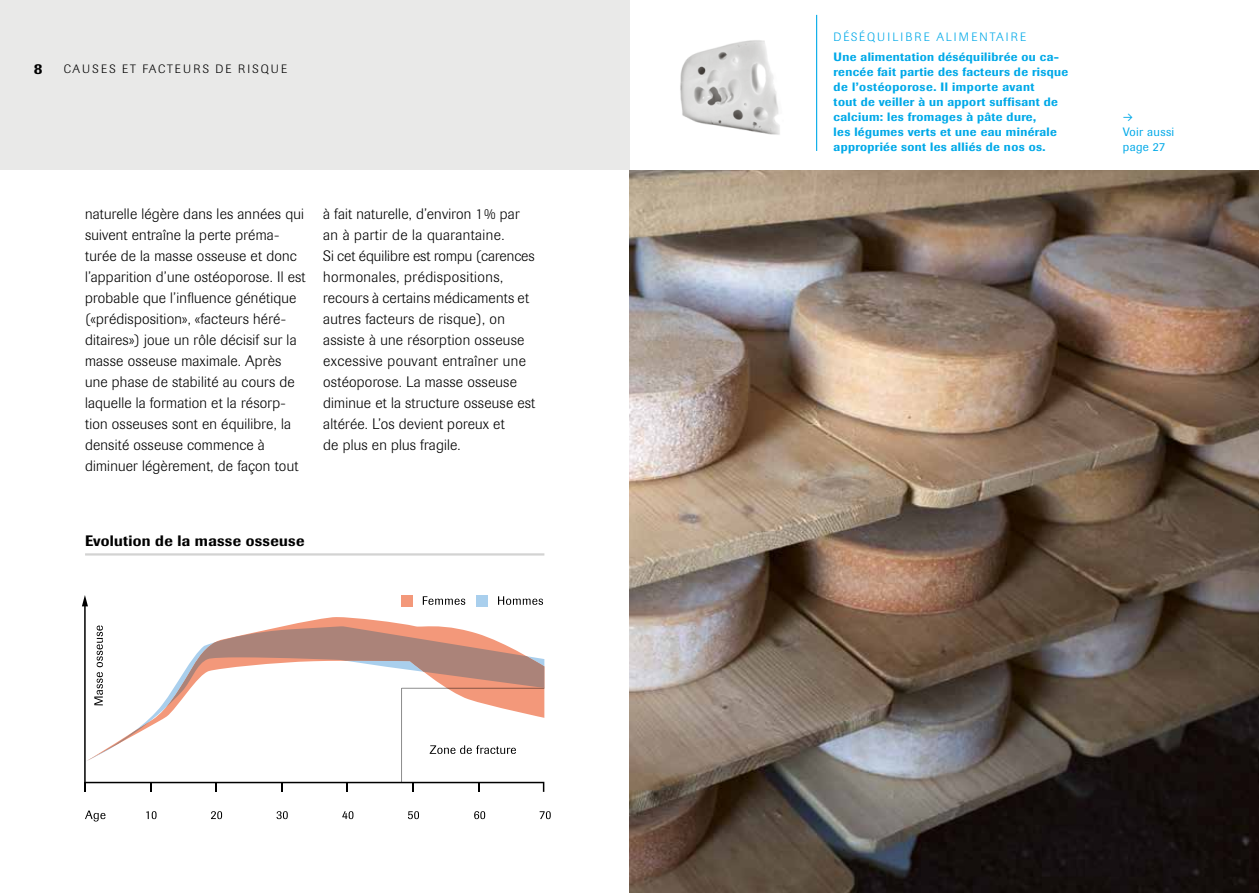
<style>
.page{position:relative;width:1259px;height:893px;background:#fff}
.page>*{position:absolute;margin:0;border:0;box-sizing:border-box;transform-origin:0 0}
.t1{font:300 15px/21px "Imago";letter-spacing:.015em;color:#000}
.t2{font:500 15px "Imago";letter-spacing:.02em;color:#000}
.t3{font:500 12px/15px "Imago";letter-spacing:.03em;color:#00a9e8}
.t4{font:300 12px "Imago";letter-spacing:.17em;color:#000}
.t5{font:300 12px "Imago";letter-spacing:.19em;color:#00a9e8}
.t6{font:12px/15px "Imago";letter-spacing:.03em;color:#00a9e8}
.t7{font:12px "Akkurat";color:#00a9e8}
</style>
<div class="page">
<hr style="left:816px;top:15px;width:1px;height:136px;background:#00a9e8">
<div style="left:0;top:0;width:629px;height:170px;background:#e9e9e8"></div>
<hr style="left:85px;top:553px;width:459px;height:3px;background:#d3d3d2">
<svg style="left:84px;top:604px;width:460px;height:188px"></svg>
<svg style="left:82px;top:595px;width:6px;height:11px"></svg>
<svg style="left:215px;top:782px;width:2px;height:10px"></svg>
<svg style="left:401px;top:688px;width:143px;height:104px"></svg>
<svg style="left:85px;top:811px;width:21px;height:10px"></svg>
<svg style="left:146px;top:811px;width:11px;height:8px"></svg>
<svg style="left:276px;top:811px;width:12px;height:8px"></svg>
<svg style="left:211px;top:811px;width:11px;height:8px"></svg>
<svg style="left:342px;top:811px;width:11px;height:8px"></svg>
<svg style="left:539px;top:811px;width:12px;height:8px"></svg>
<svg style="left:474px;top:811px;width:11px;height:8px"></svg>
<svg style="left:408px;top:811px;width:11px;height:8px"></svg>
<svg style="left:94px;top:625px;width:9px;height:80px"></svg>
<svg style="left:498px;top:596px;width:45px;height:9px"></svg>
<div style="left:477px;top:595px;width:11px;height:11px;background:#a9cfed"></div>
<div style="left:401px;top:595px;width:11px;height:11px;background:#f3987a"></div>
<svg style="left:423px;top:596px;width:42px;height:9px"></svg>
<img style="left:629px;top:170px;width:630px;height:723px">
<img style="left:680px;top:40px;width:100px;height:95px">
<p class="t2" style="left:34px;top:60px;width:10px">8</p>
<p class="t4" style="left:64px;top:62px;width:19px">Causes</p>
<p class="t4" style="left:122px;top:62px;width:158px">et facteu rs de risque</p>
<p class="t1" style="left:85px;top:203px;width:222px">naturelle légère dans les années qui suivent entraîne la perte préma&shy;turée de la masse osseuse et donc l’apparition d’une ostéoporose. I l est probable que l’influence génétique («prédisposition», «facteurs héré&shy;ditaires») joue un rôle décisif sur la masse osseuse maximale. Après une phase de stabilité au cours de laquelle la formation et la résorp&shy;tion osseuses sont en équilibre, la densité osseuse commence à diminuer légèrement, de façon tout</p>
<p class="t1" style="left:323px;top:203px;width:214px">à fait naturelle, d’environ 1% par an à partir de la quarantaine.<br>Si cet équilibre est rompu (carences hormonales, prédispositions, recours à certains médicaments et autres facteurs de risque), on assiste à une résorption osseuse excessive pouvant entraîner une ostéoporose. La masse osseuse diminue et la structure osseuse est altérée. L’os devient poreux et<br>de plus en plus fragile.</p>
<p class="t2" style="left:85px;top:531px;width:221px">Evolution de la masse osseuse</p>
<p class="t5" style="left:833px;top:31px;width:136px">Déséqu il ibre al imen</p>
<p class="t5" style="left:989px;top:31px;width:37px">ta ire</p>
<p class="t3" style="left:833px;top:49px;width:236px">Une alimentation déséquilibrée ou ca&shy;rencée fait partie des facteurs de risque de l’ostéoporose. Il importe avant<br>tout de veiller à un apport suffisant de calcium: les fromages à pâte dure,<br>les légumes verts et une eau minérale appropriée sont les alliés de nos os.</p>
<p class="t7" style="left:1123px;top:109px;width:12px">≥</p>
<p class="t6" style="left:1123px;top:124px;width:53px">Voir aussi page 27</p>
</div>
